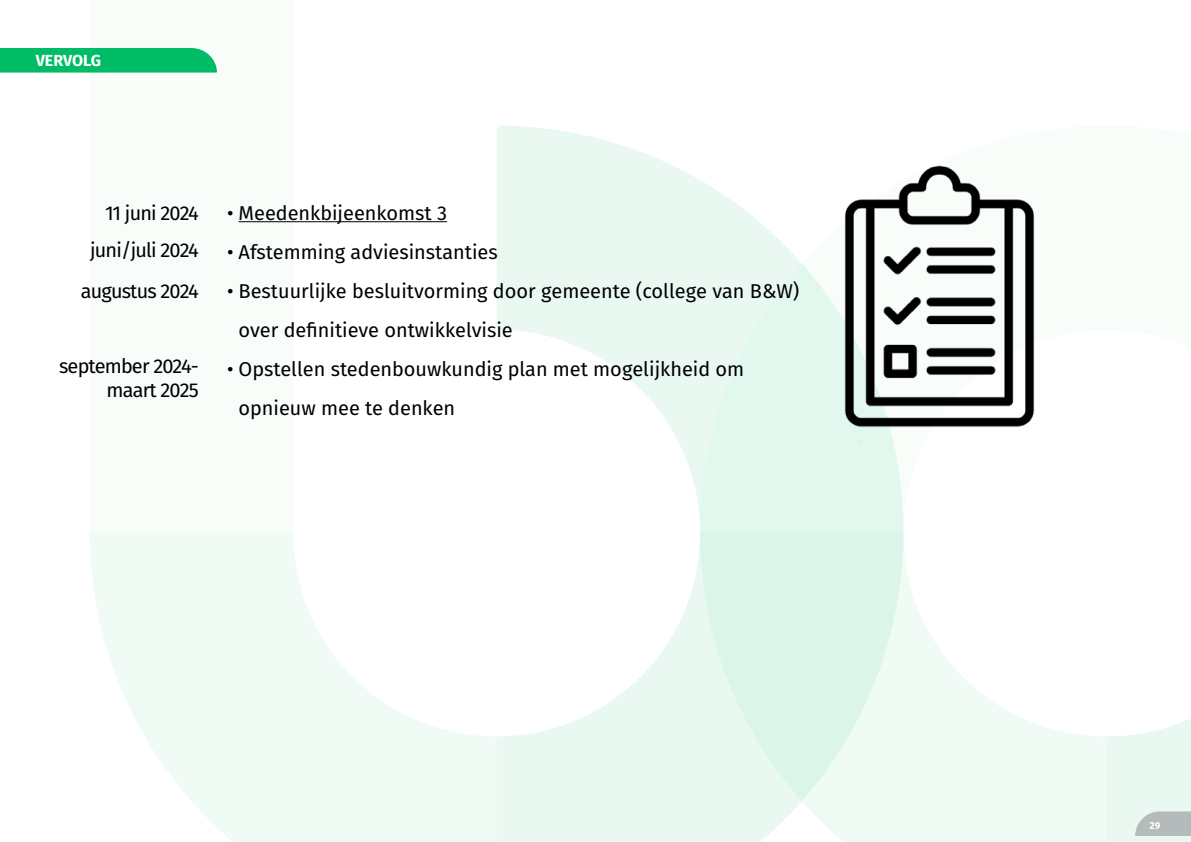
<style>
.page{position:relative;width:1191px;height:842px;background:#fff}
.page>*{position:absolute;margin:0;border:0;box-sizing:border-box;transform-origin:0 0}
.t1{font:20px/39px "Fira Sans";color:#000}
.t2{font:20px/24px "Fira Sans";letter-spacing:-.04em;color:#000;text-align:right}
.t3{font:700 16px "Fira Sans";letter-spacing:-.005em;color:#fff}
.t4{font:700 10px "Fira Sans";color:#fff}
</style>
<div class="page">
<svg style="left:903px;top:532px;width:203px;height:310px"></svg>
<svg style="left:90px;top:532px;width:406px;height:310px;fill:#f1fbf6"></svg>
<svg style="left:496px;top:532px;width:407px;height:310px"></svg>
<svg style="left:497px;top:126px;width:406px;height:406px;fill:#e9f9f1"></svg>
<svg style="left:1106px;top:718px;width:85px;height:124px;background:#e5f2ec"></svg>
<div style="left:0;top:48px;width:217px;height:25px;background:#00bd65"></div>
<hr style="left:238px;top:221px;width:209px;height:1px;background:#000">
<img style="left:776px;top:156px;width:259px;height:285px">
<p class="t3" style="left:36px;top:46px;width:67px">VERVOLG</p>
<p class="t2" style="left:105px;top:200px;width:95px">11 juni 2024</p>
<p class="t2" style="left:81px;top:229px;width:120px;line-height:41px;text-align:center">juni/juli 2024 augustus 2024</p>
<p class="t2" style="left:59px;top:353px;width:141px">september 2024- maart 2025</p>
<p class="t1" style="left:227px;top:193px;width:221px">• Meedenkbijeenkomst 3</p>
<p class="t1" style="left:227px;top:232px;width:272px">• Afstemming adviesinstanties</p>
<p class="t1" style="left:238px;top:271px;width:562px;text-indent:-11px">• Bestuurlijke besluitvorming door gemeente (college van B&amp;W) over definitieve ontwikkelvisie</p>
<p class="t1" style="left:238px;top:349px;width:507px;text-indent:-11px">• Opstellen stedenbouwkundig plan met mogelijkheid om opnieuw mee te denken</p>
<p class="t4" style="left:1149px;top:817px;width:12px">29</p>
</div>
